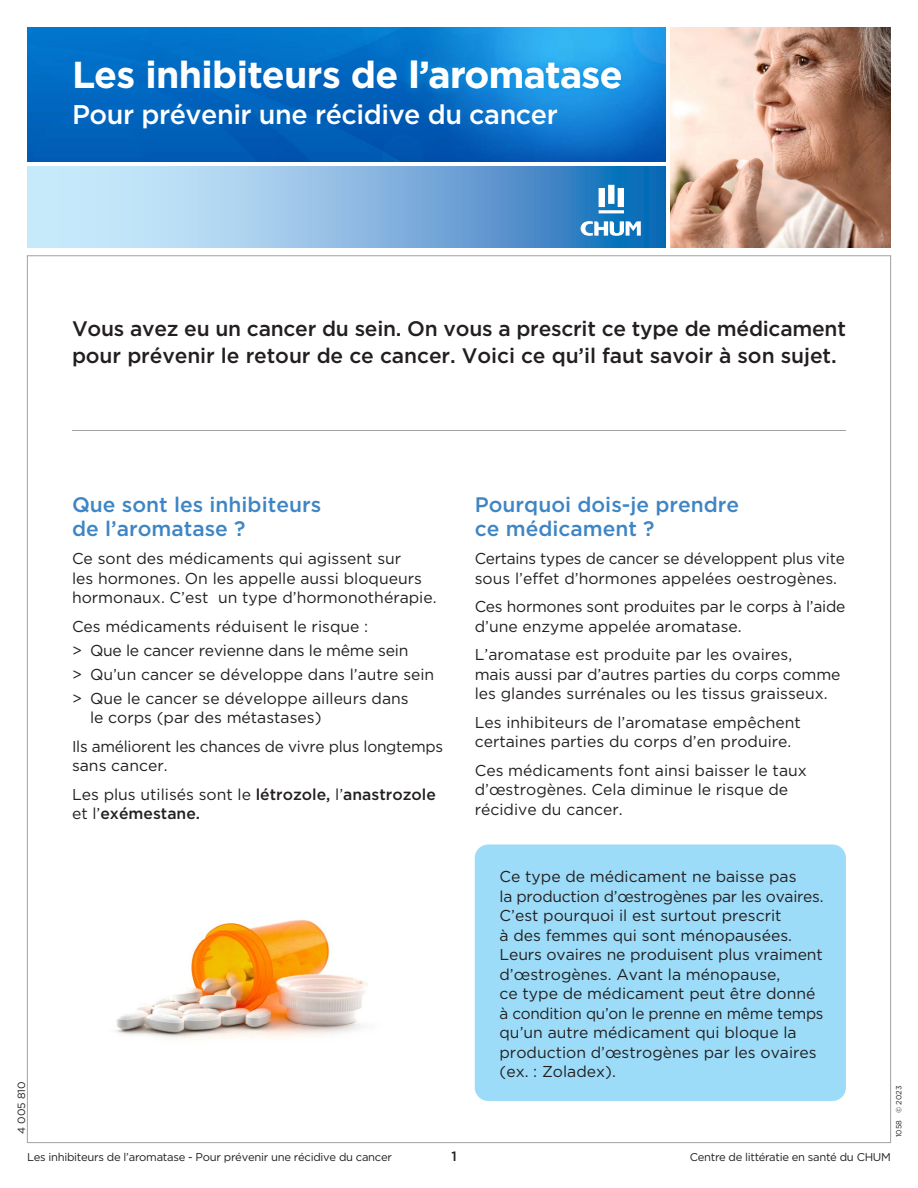
<style>
.page{position:relative;width:918px;height:1188px;background:#fff}
.page>*{position:absolute;margin:0;border:0;box-sizing:border-box;transform-origin:0 0}
.t1{font:700 37.5px "Gotham";letter-spacing:-.015em;color:#fff}
.t2{font:500 27px "Gotham";letter-spacing:-.015em;color:#fff}
.t3{font:500 21px/27px "Gotham";letter-spacing:-.005em;color:#231f20}
.t4{font:500 21px/24px "Gotham";color:#3e85c5}
.t5{font:15.75px/19.5px "Gotham";color:#231f20}
.t6{font:500 15.75px "Gotham";color:#231f20}
.t7{font:500 13.5px "Gotham";color:#231f20}
.t8{font:11.25px "Gotham";letter-spacing:-.025em;color:#231f20}
.t9{font:10.5px "Gotham";color:#231f20}
.t10{font:7.5px "Gotham";color:#231f20}
.s1{font-weight:500}
.s2{font-weight:400}
</style>
<div class="page">
<hr style="left:72px;top:430px;width:774px;height:1px;background:#a0a1a5">
<img style="left:27px;top:27px;width:639px;height:135px">
<img style="left:670px;top:27px;width:221px;height:221px">
<svg style="left:27px;top:166px;width:639px;height:82px;background:#85b7e0"></svg>
<svg style="left:599px;top:185px;width:25px;height:28px"></svg>
<svg style="left:581px;top:221px;width:60px;height:15px"></svg>
<svg style="left:401px;top:52px;width:229px;height:46px;background:#158edd"></svg>
<div style="left:475px;top:844px;width:371px;height:257px;background:#9cdcf8;border-radius:14px"></div>
<img style="left:116px;top:919px;width:252px;height:120px">
<h1 class="t1" style="left:72px;top:50px;width:552px">Les inhibiteurs de l’aromatase</h1>
<h2 class="t2" style="left:72px;top:97px;width:487px">Pour prévenir une récidive du cancer</h2>
<h3 class="t3" style="left:72px;top:315px;width:775px">Vous avez eu un cancer du sein. On vous a prescrit ce type de médicament pour prévenir le retour de ce cancer. Voici ce qu’il faut savoir à son sujet.</h3>
<p class="t9" style="left:15px;top:1134px;width:54px;rotate:-90deg">4 005 810</p>
<h3 class="t4" style="left:72px;top:492px;width:251px">Que sont les inhibiteurs de l’aromatase ?</h3>
<p class="t5" style="left:72px;top:549px;width:366px">Ce sont des médicaments qui agissent sur<br>les hormones. On les appelle aussi bloqueurs hormonaux. C’est un type d’hormonothérapie.</p>
<p class="t5" style="left:72px;top:614px;width:364px;line-height:24px">Ces médicaments réduisent le risque :<br>&gt; Que le cancer revienne dans le même sein<br>&gt; Qu’un cancer se développe dans l’autre sein &gt; Que le cancer se développe ailleurs dans</p>
<p class="t5" style="left:72px;top:703px;width:373px;line-height:28.5px;text-indent:18px">le corps (par des métastases)<br>Ils améliorent les chances de vivre plus longtemps</p>
<p class="t5" style="left:72px;top:751px;width:365px;line-height:28.5px">sans cancer.<br>Les plus utilisés sont le <span class="s1">létrozole,</span> l’<span class="s1">anastrozole</span></p>
<p class="t6" style="left:72px;top:803px;width:130px"><span class="s2">et l’</span>exémestane.</p>
<h3 class="t4" style="left:475px;top:492px;width:266px">Pourquoi dois-je prendre ce médicament ?</h3>
<p class="t5" style="left:475px;top:549px;width:372px">Certains types de cancer se développent plus vite sous l’effet d’hormones appelées oestrogènes.</p>
<p class="t5" style="left:475px;top:597px;width:372px">Ces hormones sont produites par le corps à l’aide d’une enzyme appelée aromatase.</p>
<p class="t5" style="left:475px;top:645px;width:367px">L’aromatase est produite par les ovaires,<br>mais aussi par d’autres parties du corps comme les glandes surrénales ou les tissus graisseux.</p>
<p class="t5" style="left:475px;top:712px;width:328px">Les inhibiteurs de l’aromatase empêchent certaines parties du corps d’en produire.</p>
<p class="t5" style="left:475px;top:760px;width:334px">Ces médicaments font ainsi baisser le taux d’œstrogènes. Cela diminue le risque de récidive du cancer.</p>
<p class="t5" style="left:500px;top:867px;width:326px">Ce type de médicament ne baisse pas<br>la production d’œstrogènes par les ovaires.<br>C’est pourquoi il est surtout prescrit<br>à des femmes qui sont ménopausées.<br>Leurs ovaires ne produisent plus vraiment d’œstrogènes. Avant la ménopause,<br>ce type de médicament peut être donné à condition qu’on le prenne en même temps qu’un autre médicament qui bloque la production d’œstrogènes par les ovaires (ex. : Zoladex).</p>
<p class="t10" style="left:894px;top:1137px;width:53px;rotate:-90deg">1058 © 2023</p>
<p class="t8" style="left:27px;top:1150px;width:367px">Les inhibiteurs de l’aromatase - Pour prévenir une récidive du cancer</p>
<p class="t7" style="left:451px;top:1147px;width:7px">1</p>
<p class="t8" style="left:690px;top:1150px;width:203px">Centre de littératie en santé du CHUM</p>
</div>
